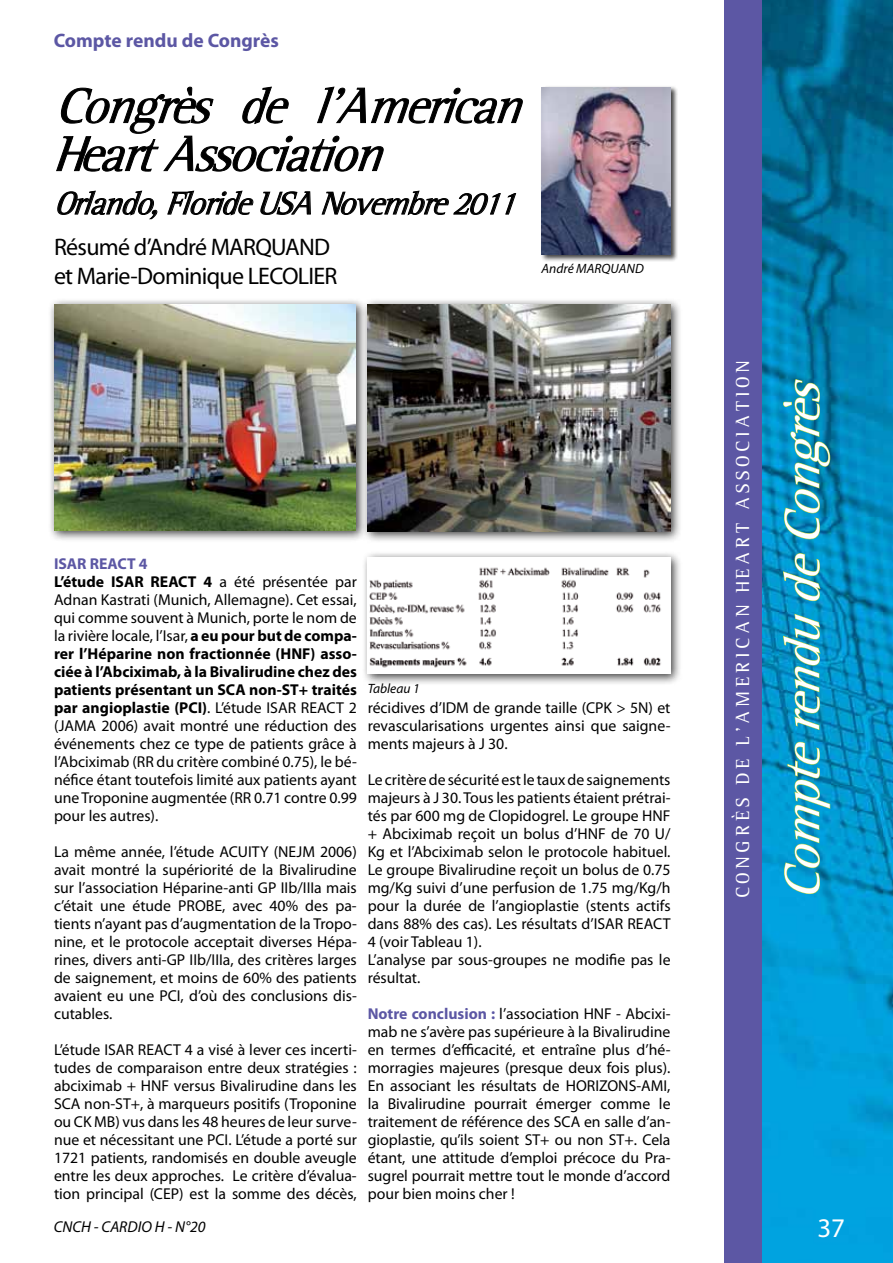
<style>
.page{position:relative;width:893px;height:1263px;background:#fff}
.page>*{position:absolute;margin:0;border:0;box-sizing:border-box;transform-origin:0 0}
.t1{font:italic 51px/48px "Leftist Mono Serif";color:#000}
.t2{font:italic 51px "Leftist Mono Serif";color:#fff}
.t3{font:italic 33px "Leftist Mono Serif";color:#000}
.t4{font:27px "Myriad Pro";color:#fff}
.t5{font:24px/28.8px "Myriad Pro";letter-spacing:-.03em;color:#000}
.t6{font:19.5px "Leftist Mono Serif";letter-spacing:.18em;color:#fff}
.t7{font:700 19.5px "Myriad Pro";color:#5c57a4}
.t8{font:15.75px/18px "Myriad Pro";color:#000;text-align:justify}
.t9{font:italic 15.75px "Myriad Pro";color:#000}
.t10{font:italic 13.5px "Myriad Pro";color:#000}
.s1{font-weight:700;color:#5c57a4}
.s2{font-weight:700}
</style>
<div class="page">
<div style="left:724px;top:0;width:51px;height:1263px;background:#5c57a4"></div>
<img style="left:762px;top:0;width:131px;height:1263px">
<svg style="left:784px;top:741px;width:47px;height:153px;background:#189cba"></svg>
<svg style="left:783px;top:613px;width:38px;height:117px;background:#1f98ae"></svg>
<svg style="left:783px;top:553px;width:38px;height:48px;background:#2198aa"></svg>
<svg style="left:783px;top:379px;width:47px;height:161px;background:#1a90a8"></svg>
<svg style="left:56px;top:86px;width:467px;height:86px"></svg>
<svg style="left:57px;top:190px;width:101px;height:29px"></svg>
<svg style="left:167px;top:190px;width:87px;height:25px"></svg>
<svg style="left:260px;top:191px;width:51px;height:24px"></svg>
<svg style="left:321px;top:190px;width:195px;height:25px"></svg>
<div style="left:540px;top:85px;width:138px;height:177px;background:#000;opacity:.75"></div>
<img style="left:541px;top:87px;width:129px;height:167px">
<div style="left:362px;top:551px;width:320px;height:135px;background:#000;opacity:.75"></div>
<img style="left:368px;top:557px;width:302px;height:117px">
<div style="left:48px;top:298px;width:320px;height:245px;background:#000;opacity:.75"></div>
<img style="left:54px;top:304px;width:302px;height:226px">
<div style="left:362px;top:298px;width:320px;height:245px;background:#000;opacity:.75"></div>
<img style="left:368px;top:304px;width:302px;height:227px">
<p class="t7" style="left:54px;top:28px;width:227px">Compte rendu de Congrès</p>
<h1 class="t1" style="left:54px;top:83px;width:489px">Congrès de l’American<br>HeartAssociation</h1>
<h2 class="t3" style="left:54px;top:184px;width:476px">Orlando,FlorideUSA Novembre2011</h2>
<h3 class="t5" style="left:54px;top:232px;width:285px">Résumé d’André MARQUAND et Marie-Dominique LECOLIER</h3>
<p class="t10" style="left:541px;top:260px;width:104px">André MARQUAND</p>
<p class="t8" style="left:54px;top:554px;width:304px;text-align:left"><span class="s1">ISAR REACT 4<br></span><span class="s2">L’étude ISAR REACT 4</span> a été présentée par Adnan Kastrati (Munich, Allemagne). Cet essai, qui comme souvent à Munich, porte le nom de la rivière locale, l’Isar, <span class="s2">a eu pour but de compa&shy;rer l’Héparine non fractionnée (HNF) asso&shy;ciée à l’Abciximab, à la Bivalirudine chez des patients présentant un SCA non-ST+ traités par angioplastie (PCI)</span>. L’étude ISAR REACT 2 (JAMA 2006) avait montré une réduction des événements chez ce type de patients grâce à l’Abciximab (RR du critère combiné 0.75), le bé&shy;néfice étant toutefois limité aux patients ayant une Troponine augmentée (RR 0.71 contre 0.99 pour les autres).</p>
<p class="t8" style="left:54px;top:842px;width:304px">La même année, l’étude ACUITY (NEJM 2006) avait montré la supériorité de la Bivalirudine sur l’association Héparine-anti GP IIb/IIIa mais c’était une étude PROBE, avec 40% des pa&shy;tients n’ayant pas d’augmentation de la Tropo&shy;nine, et le protocole acceptait diverses Hépa&shy;rines, divers anti-GP IIb/IIIa, des critères larges de saignement, et moins de 60% des patients avaient eu une PCI, d’où des conclusions dis&shy;cutables.</p>
<p class="t8" style="left:54px;top:1040px;width:304px">L’étude ISAR REACT 4 a visé à lever ces incerti&shy;tudes de comparaison entre deux stratégies : abciximab + HNF versus Bivalirudine dans les SCA non-ST+, à marqueurs positifs (Troponine ou CK MB) vus dans les 48 heures de leur surve&shy;nue et nécessitant une PCI. L’étude a porté sur 1721 patients, randomisés en double aveugle entre les deux approches. Le critère d’évalua&shy;tion principal (CEP) est la somme des décès,</p>
<p class="t9" style="left:54px;top:1217px;width:154px">CNCH - CARDIO H - N°20</p>
<p class="t10" style="left:368px;top:680px;width:53px">Tableau 1</p>
<p class="t8" style="left:368px;top:698px;width:304px">récidives d’IDM de grande taille (CPK &gt; 5N) et revascularisations urgentes ainsi que saigne&shy;ments majeurs à J 30.</p>
<p class="t8" style="left:368px;top:770px;width:304px;text-align:left">Le critère de sécurité est le taux de saignements majeurs à J 30. Tous les patients étaient prétrai&shy;tés par 600 mg de Clopidogrel. Le groupe HNF + Abciximab reçoit un bolus d’HNF de 70 U/ Kg et l’Abciximab selon le protocole habituel.<br>Le groupe Bivalirudine reçoit un bolus de 0.75 mg/Kg suivi d’une perfusion de 1.75 mg/Kg/h pour la durée de l’angioplastie (stents actifs dans 88% des cas). Les résultats d’ISAR REACT 4 (voir Tableau 1).<br>L’analyse par sous-groupes ne modifie pas le résultat.</p>
<p class="t8" style="left:368px;top:1004px;width:304px"><span class="s1">Notre conclusion :</span> l’association HNF - Abcixi&shy;mab ne s’avère pas supérieure à la Bivalirudine en termes d’efficacité, et entraîne plus d’hé&shy;morragies majeures (presque deux fois plus).<br>En associant les résultats de HORIZONS-AMI, la Bivalirudine pourrait émerger comme le traitement de référence des SCA en salle d’an&shy;gioplastie, qu’ils soient ST+ ou non ST+. Cela étant, une attitude d’emploi précoce du Pra&shy;sugrel pourrait mettre tout le monde d’accord pour bien moins cher !</p>
<p class="t6" style="left:732px;top:898px;width:539px;rotate:-90deg">CONGRÈS DE L’A MERICA N HEAR T A SSOCIA TION</p>
<h1 class="t2" style="left:773px;top:901px;width:539px;rotate:-90deg">CompterendudeCongrès</h1>
<h3 class="t4" style="left:817px;top:1211px;width:29px">37</h3>
</div>
